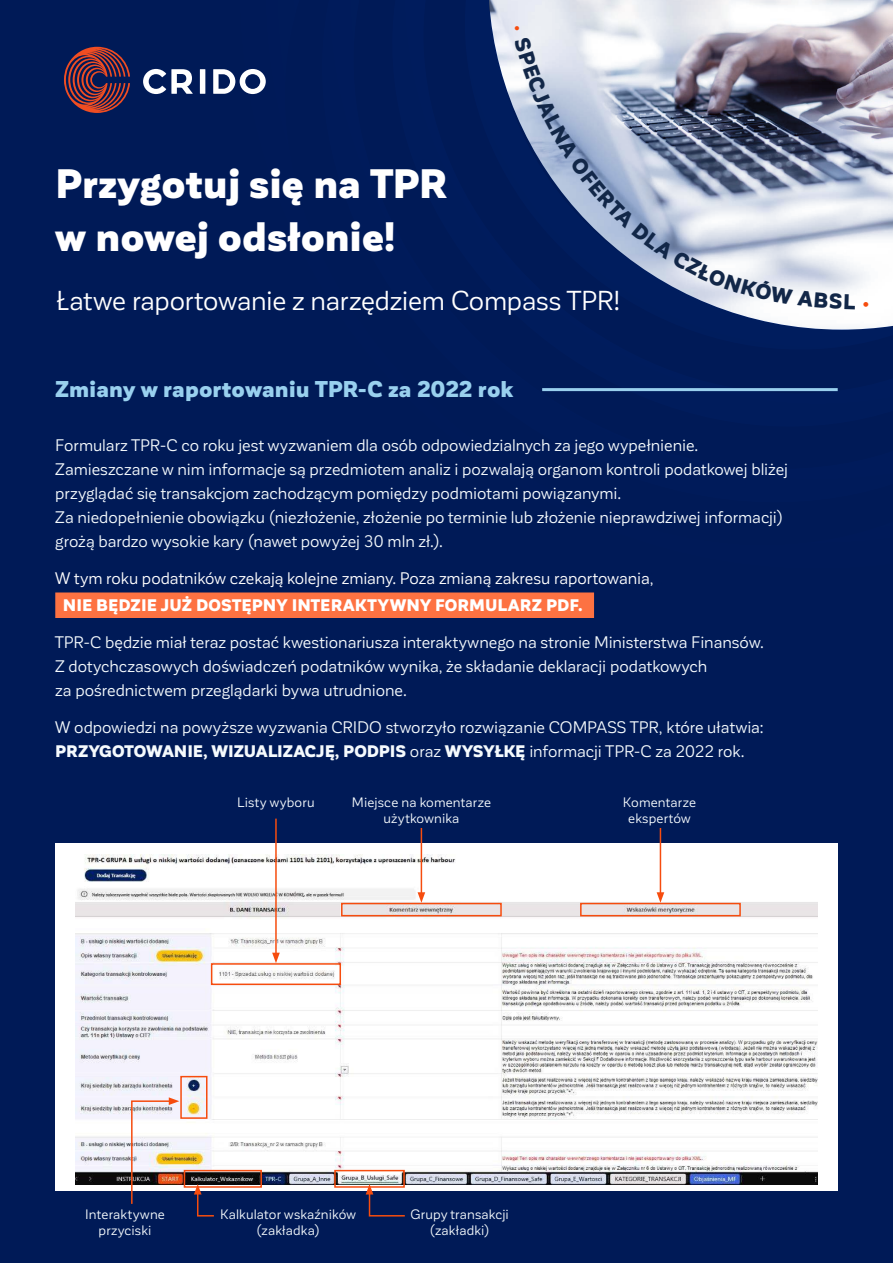
<style>
.page{position:relative;width:893px;height:1263px;background:#001a57}
.page>*{position:absolute;margin:0;border:0;box-sizing:border-box;transform-origin:0 0}
.t1{font:900 40.5px/52.5px "Corporative Sans";letter-spacing:-.005em;color:#fff}
.t2{font:27px "Corporative Sans";letter-spacing:-.005em;color:#fff}
.Headline_2{font:900 22.5px "Corporative Sans";color:#99d0ee}
.Basic_justify{font:16.5px/24px "Corporative Sans";color:#f5fafd}
.Basic_justify-2{font:16.5px/27px "Corporative Sans";color:#fff}
.Basic{font:13.5px/16.5px "Corporative Sans";letter-spacing:.015em;color:#f5fafd;text-align:center}
.s1{font-weight:900}
</style>
<div class="page">
<svg style="left:489px;top:0;width:404px;height:330px"></svg>
<div style="left:55px;top:592px;width:539px;height:26px;background:#fd7242"></div>
<hr style="left:542px;top:388px;width:296px;height:3px;background:#99d0ee">
<svg style="left:213px;top:69px;width:53px;height:25px"></svg>
<div style="left:200px;top:69px;width:5px;height:25px;background:#fff"></div>
<svg style="left:143px;top:69px;width:50px;height:25px"></svg>
<svg style="left:64px;top:47px;width:66px;height:66px"></svg>
<div style="left:55px;top:843px;width:783px;height:347px;background:#fff"></div>
<img style="left:75px;top:854px;width:743px;height:331px">
<div style="left:211px;top:963px;width:130px;height:22px;border:2px solid #f64c0e"></div>
<div style="left:341px;top:903px;width:161px;height:13px;border:2px solid #f64c0e"></div>
<div style="left:180px;top:1076px;width:27px;height:43px;border:2px solid #f64c0e"></div>
<div style="left:184px;top:1170px;width:78px;height:18px;border:2px solid #f64c0e"></div>
<div style="left:334px;top:1170px;width:71px;height:18px;border:2px solid #f64c0e"></div>
<div style="left:580px;top:903px;width:161px;height:13px;border:2px solid #f64c0e"></div>
<hr style="left:275px;top:819px;width:2px;height:136px;background:#f64c0e">
<svg style="left:272px;top:953px;width:8px;height:10px"></svg>
<hr style="left:421px;top:828px;width:1px;height:66px;background:#f64c0e">
<svg style="left:418px;top:892px;width:7px;height:11px"></svg>
<svg style="left:366px;top:1184px;width:40px;height:33px"></svg>
<svg style="left:194px;top:1184px;width:21px;height:33px"></svg>
<img style="left:130px;top:1097px;width:49px;height:107px">
<hr style="left:660px;top:828px;width:1px;height:66px;background:#f64c0e">
<svg style="left:657px;top:892px;width:7px;height:11px"></svg>
<svg style="left:515px;top:26px;width:5px;height:5px"></svg>
<svg style="left:514px;top:37px;width:342px;height:273px"></svg>
<svg style="left:863px;top:302px;width:5px;height:4px"></svg>
<p class="t1" style="left:55px;top:159px;width:394px">Przygotuj się na TPR w nowej odsłonie!</p>
<p class="t2" style="left:57px;top:287px;width:565px">Łatwe raportowanie z narzędziem Compass TPR!</p>
<p class="Headline_2" style="left:55px;top:377px;width:460px">Zmiany w raportowaniu TPR-C za 2022 rok</p>
<p class="Basic_justify" style="left:55px;top:433px;width:734px">Formularz TPR-C co roku jest wyzwaniem dla osób odpowiedzialnych za jego wypełnienie.<br>Zamieszczane w nim informacje są przedmiotem analiz i pozwalają organom kontroli podatkowej bliżej przyglądać się transakcjom zachodzącym pomiędzy podmiotami powiązanymi.<br>Za niedopełnienie obowiązku (niezłożenie, złożenie po terminie lub złożenie nieprawdziwej informacji) grożą bardzo wysokie kary (nawet powyżej 30 mln zł.).</p>
<p class="Basic_justify-2" style="left:63px;top:565px;width:592px;text-indent:-8px">W tym roku podatników czekają kolejne zmiany. Poza zmianą zakresu raportowania,<br><span class="s1">NIE BĘDZIE JUŻ DOSTĘPNY INTERAKTYWNY FORMULARZ PDF.</span></p>
<p class="Basic_justify" style="left:55px;top:630px;width:710px">TPR-C będzie miał teraz postać kwestionariusza interaktywnego na stronie Ministerstwa Finansów.<br>Z dotychczasowych doświadczeń podatników wynika, że składanie deklaracji podatkowych<br>za pośrednictwem przeglądarki bywa utrudnione.</p>
<p class="Basic_justify" style="left:55px;top:715px;width:710px">W odpowiedzi na powyższe wyzwania CRIDO stworzyło rozwiązanie COMPASS TPR, które ułatwia:<br><span class="s1">PRZYGOTOWANIE, WIZUALIZACJĘ, PODPIS</span> oraz <span class="s1">WYSYŁKĘ</span> informacji TPR-C za 2022 rok.</p>
<p class="Basic" style="left:237px;top:794px;width:79px">Listy wyboru</p>
<p class="Basic" style="left:352px;top:794px;width:141px">Miejsce na komentarze użytkownika</p>
<p class="Basic" style="left:623px;top:794px;width:74px">Komentarze ekspertów</p>
<p class="Basic" style="left:85px;top:1206px;width:81px">Interaktywne</p>
<p class="Basic" style="left:99px;top:1222px;width:54px">przyciski</p>
<p class="Basic" style="left:220px;top:1206px;width:137px">Kalkulator wskaźników</p>
<p class="Basic" style="left:256px;top:1222px;width:66px">(zakładka)</p>
<p class="Basic" style="left:411px;top:1206px;width:100px">Grupy transakcji (zakładki)</p>
</div>
